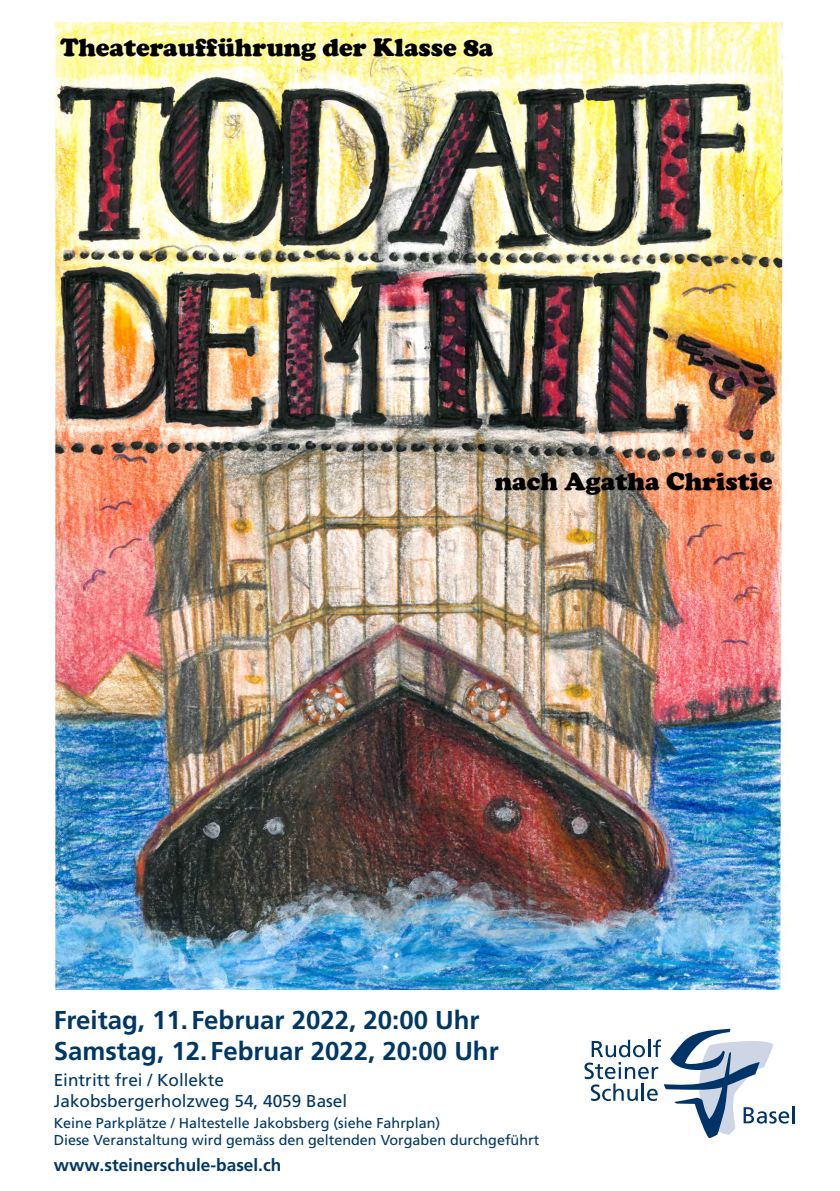
<style>
.page{position:relative;width:840px;height:1191px;background:#fff}
.page>*{position:absolute;margin:0;border:0;box-sizing:border-box;transform-origin:0 0}
.t1{font:700 25.8px/31px "Frutiger LT Pro";color:#003764}
.t2{font:900 25.8px "Cooper";color:#000}
.t3{font:17.2px/20.6px "Frutiger LT Pro";color:#003764}
.t4{font:700 17.2px "Frutiger LT Pro";color:#003764}
.t5{font:14.4px/17.2px "Frutiger LT Pro";color:#003764}
</style>
<div class="page">
<img style="left:54px;top:23px;width:730px;height:966px">
<svg style="left:584px;top:1028px;width:210px;height:110px"></svg>
<h1 class="t2" style="left:60px;top:33px;width:434px">Theateraufführung der Klasse 8a</h1>
<h1 class="t2" style="left:494px;top:466px;width:279px">nach Agatha Christie</h1>
<h1 class="t1" style="left:54px;top:1004px;width:446px">Freitag, 11.Februar 2022, 20:00 Uhr<br>Samstag, 12.Februar 2022, 20:00 Uhr</h1>
<p class="t3" style="left:54px;top:1070px;width:295px">Eintritt frei / Kollekte<br>Jakobsbergerholzweg 54, 4059 Basel</p>
<p class="t5" style="left:54px;top:1114px;width:487px">Keine Parkplätze / Haltestelle Jakobsberg (siehe Fahrplan)<br>Diese Veranstaltung wird gemäss den geltenden Vorgaben durchgeführt</p>
<p class="t4" style="left:54px;top:1155px;width:229px">www.steinerschule-basel.ch</p>
</div>
